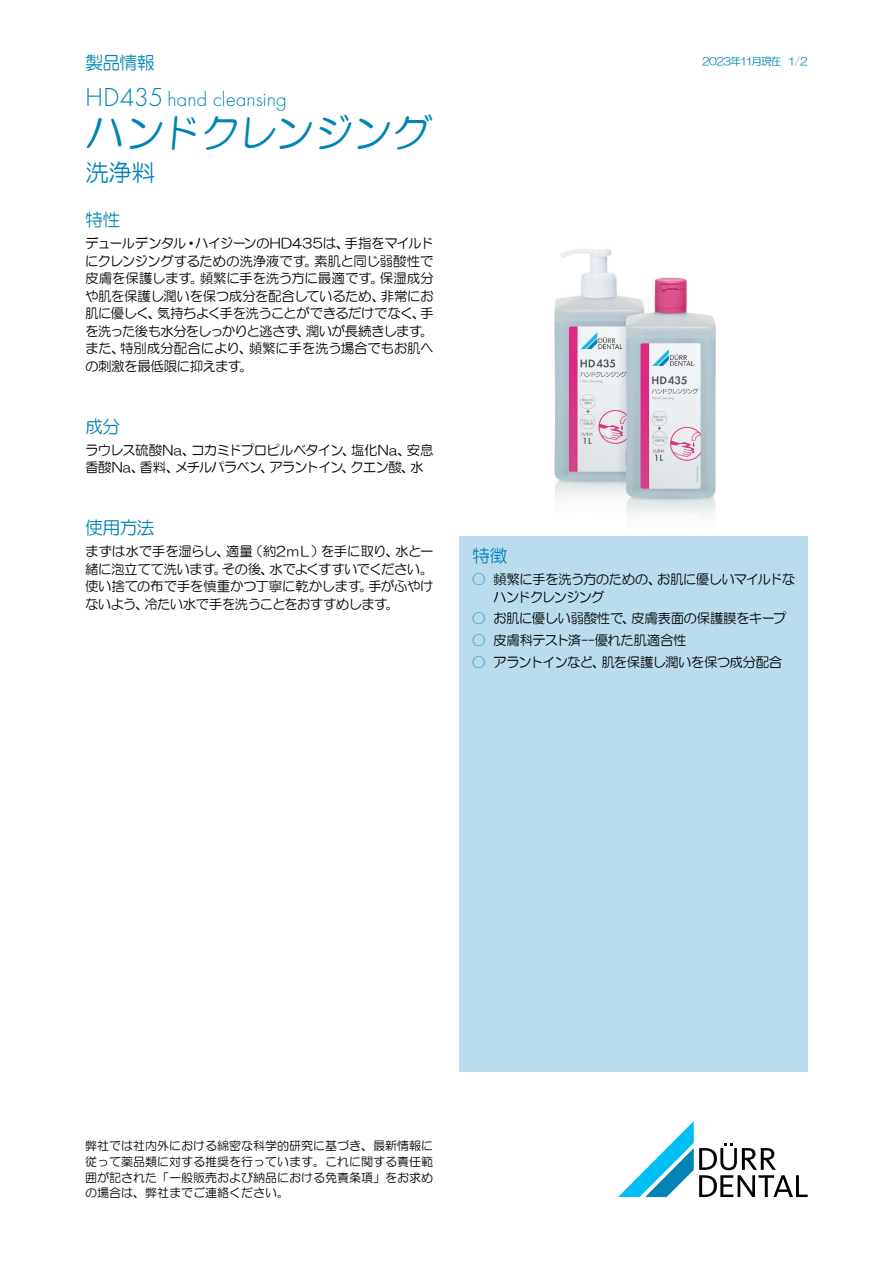
<style>
.page{position:relative;width:893px;height:1263px;background:#fff}
.page>*{position:absolute;margin:0;border:0;box-sizing:border-box;transform-origin:0 0}
.t1{font:39px "HG Maru Gothic MPRO";color:#0084b5}
.t2{font:24px "HG Maru Gothic MPRO";color:#0084b5}
.t3{font:300 21px "Futura TOT";color:#0084b5}
.t4{font:18px "HG Maru Gothic MPRO";letter-spacing:-.04em;color:#0084b5}
.t5{font:13.5px/17.5px "HG Maru Gothic MPRO";letter-spacing:-.04em;color:#000;text-align:justify}
.t6{font:13.5px/17.5px "HG Maru Gothic MPRO";letter-spacing:-.065em;color:#000}
.t7{font:12px/15.6px "HG Maru Gothic MPRO";color:#000;text-align:justify}
.t8{font:10.5px "HG Maru Gothic MPRO";letter-spacing:-.07em;color:#0084b5}
.s1{font-size:27px}
.s2{font-family:"Meiryo UI";color:#0084b5}
</style>
<div class="page">
<svg style="left:618px;top:1121px;width:190px;height:76px"></svg>
<div style="left:459px;top:536px;width:349px;height:535px;background:#badced"></div>
<img style="left:554px;top:249px;width:162px;height:267px">
<h3 class="t4" style="left:85px;top:53px;width:71px">製品情報</h3>
<p class="t8" style="left:702px;top:56px;width:81px">2023年11月現在</p>
<h3 class="t3" style="left:85px;top:87px;width:203px"><span class="s1">HD435</span> hand cleansing</h3>
<h1 class="t1" style="left:85px;top:113px;width:346px">ハンドクレンジング</h1>
<h2 class="t2" style="left:85px;top:161px;width:72px">洗浄料</h2>
<h3 class="t4" style="left:85px;top:211px;width:37px">特性</h3>
<p class="t5" style="left:85px;top:234px;width:350px">デュールデンタル・ハイジーンのHD435は、手指をマイルドにクレンジングするための洗浄液です。素肌と同じ弱酸性で皮膚を保護します。頻繁に手を洗う方に最適です。保湿成分や肌を保護し潤いを保つ成分を配合しているため、非常にお肌に優しく、気持ちよく手を洗うことができるだけでなく、手を洗った後も水分をしっかりと逃さず、潤いが長続きします。また、特別成分配合により、頻繁に手を洗う場合でもお肌への刺激を最低限に抑えます。</p>
<p class="t8" style="left:788px;top:56px;width:22px">1/2</p>
<h3 class="t4" style="left:85px;top:417px;width:37px">成分</h3>
<p class="t5" style="left:85px;top:441px;width:350px">ラウレス硫酸Na、コカミドプロピルベタイン、塩化Na、安息香酸Na、香料、メチルパラベン、アラントイン、クエン酸、水</p>
<h3 class="t4" style="left:85px;top:519px;width:71px">使用方法</h3>
<p class="t5" style="left:85px;top:542px;width:350px">まずは水で手を湿らし、適量（約2ｍＬ）を手に取り、水と一緒に泡立てて洗います。その後、水でよくすすいでください。使い捨ての布で手を慎重かつ丁寧に乾かします。手がふやけないよう、冷たい水で手を洗うことをおすすめします。</p>
<h3 class="t4" style="left:472px;top:547px;width:37px">特徴</h3>
<p class="t6" style="left:493px;top:570px;width:303px;text-indent:-21px"><span class="s2">◯</span> 頻繁に手を洗う方のための、お肌に優しいマイルドなハンドクレンジング</p>
<p class="t5" style="left:472px;top:608px;width:316px;line-height:21.8px;text-align:left"><span class="s2">◯</span> お肌に優しい弱酸性で、皮膚表面の保護膜をキープ<span class="s2">◯</span> 皮膚科テスト済--優れた肌適合性<br><span class="s2">◯</span> アラントインなど、肌を保護し潤いを保つ成分配合</p>
<p class="t7" style="left:85px;top:1138px;width:349px">弊社では社内外における綿密な科学的研究に基づき、最新情報に従って薬品類に対する推奨を行っています。これに関する責任範囲が記された「一般販売および納品における免責条項」をお求めの場合は、弊社までご連絡ください。</p>
</div>
